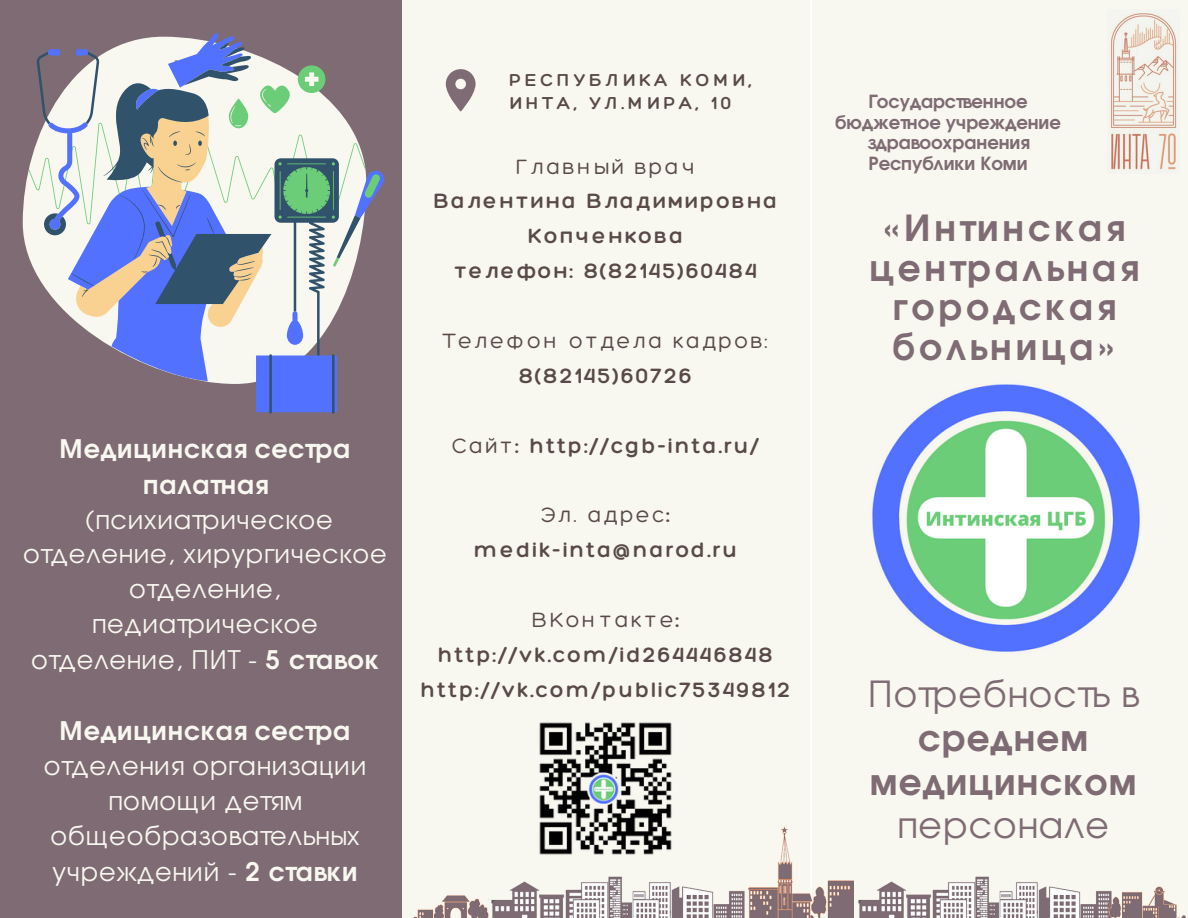
<style>
.page{position:relative;width:1188px;height:918px;background:#f8f7f0}
.page>*{position:absolute;margin:0;border:0;box-sizing:border-box;transform-origin:0 0}
.t1{font:700 35.85px/39.3px "Te X Gyre Adventor";letter-spacing:.11em;color:#7e6b73;text-align:center}
.t2{font:35.85px/43.5px "Te X Gyre Adventor";letter-spacing:.035em;color:#7e6b73;text-align:center}
.t3{font:25.5px/35.2px "Te X Gyre Adventor";letter-spacing:.035em;color:#f8f7f0;text-align:center}
.t4{font:300 22.5px/34.8px "Hero";letter-spacing:.1em;color:#594a47;text-align:center}
.t5{font:300 22.5px/34.8px "Hero";letter-spacing:.1em;color:#594a47;text-align:center}
.t6{font:300 18.75px "Hero";letter-spacing:.2em;color:#594a47}
.t7{font:700 18px/20.9px "Te X Gyre Adventor";color:#7e6b73;text-align:center}
.s1{font-weight:700}
.s2{font-style:inherit}
</style>
<div class="page">
<div style="left:0;top:0;width:402px;height:918px;background:#7e6b73"></div>
<svg style="left:446px;top:69px;width:29px;height:42px"></svg>
<img style="left:1110px;top:13px;width:67px;height:157px">
<hr style="left:810px;top:0;width:2px;height:918px;background:#fff">
<img style="left:491px;top:876px;width:254px;height:42px">
<img style="left:749px;top:826px;width:104px;height:92px">
<img style="left:413px;top:895px;width:76px;height:23px">
<img style="left:858px;top:876px;width:250px;height:42px">
<img style="left:1108px;top:886px;width:78px;height:32px">
<img style="left:868px;top:380px;width:275px;height:275px;border-radius:50%">
<svg style="left:126px;top:33px;width:258px;height:205px"></svg>
<svg style="left:36px;top:43px;width:325px;height:370px"></svg>
<img style="left:539px;top:722px;width:133px;height:133px">
<p class="t3" style="left:23px;top:429px;width:365px"><span class="s1">Медицинская сестра палатная </span>(психиатрическое отделение, хирургическое отделение, педиатрическое отделение, ПИТ - <span class="s1">5 ставок</span></p>
<p class="t3" style="left:44px;top:712px;width:324px"><span class="s1">Медицинская сестра </span>отделения организации помощи детям общеобразовательных учреждений - <span class="s1">2 ставки</span></p>
<p class="t6" style="left:509px;top:69px;width:244px">РЕСПУБЛИКА КОМИ,</p>
<p class="t6" style="left:509px;top:91px;width:223px">ИНТА, УЛ.МИРА, 10</p>
<h3 class="t4" style="left:434px;top:148px;width:345px"><span class="s2">Главный врач<br></span>Валентина Владимировна<br>Копченкова<br>телефон: 8(82145)60484</h3>
<h3 class="t5" style="left:443px;top:323px;width:327px">Телефон отдела кадров:<br><span class="s2">8(82145)60726</span></h3>
<p class="t4" style="left:452px;top:427px;width:309px"><span class="s2">Сайт</span>: http://cgb-inta.ru/</p>
<p class="t4" style="left:474px;top:497px;width:265px"><span class="s2">Эл. адрес</span>: medik-inta@narod.ru</p>
<p class="t4" style="left:421px;top:602px;width:371px"><span class="s2">ВКонтакте</span>: http://vk.com/id264446848 http://vk.com/public75349812</p>
<p class="t7" style="left:835px;top:89px;width:227px">Государственное бюджетное учреждение здравоохранения<br>Республики Коми</p>
<h2 class="t1" style="left:870px;top:205px;width:269px">«Интинская центральная городская больница»</h2>
<p class="t2" style="left:868px;top:670px;width:272px">Потребность в <span class="s1">среднем медицинском </span>персонале</p>
</div>
